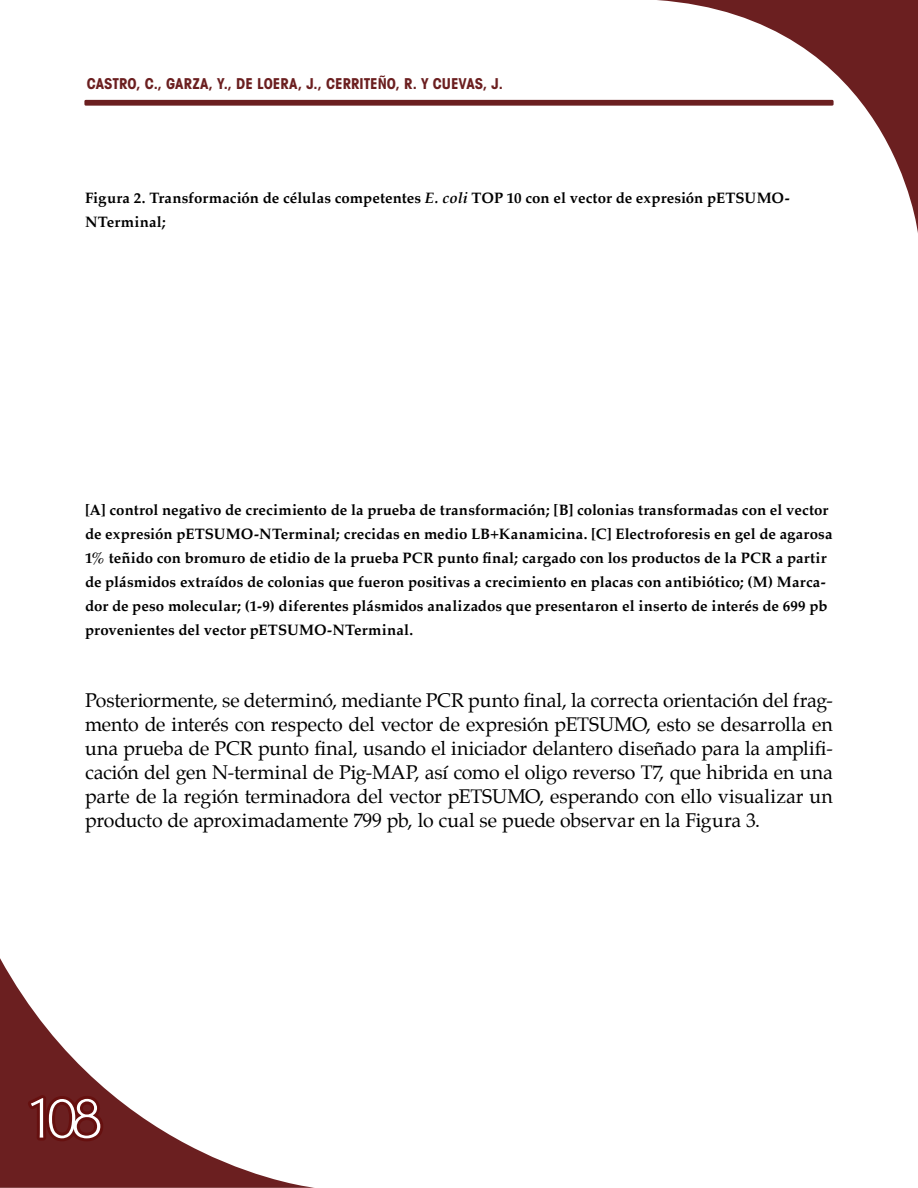
<style>
.page{position:relative;width:918px;height:1188px;background:#fff}
.page>*{position:absolute;margin:0;border:0;box-sizing:border-box;transform-origin:0 0}
.t1{font:60px "Martin Got URWT Ligh";color:#fff}
.t2{font:19.5px/24px "Palatino";letter-spacing:-.01em;color:#000;text-align:justify}
.t3{font:700 15px/24px "Palatino";letter-spacing:.01em;color:#000}
.t4{font:700 condensed 15px "Avant Garde";color:#6b1f20}
.s1{font-style:italic}
</style>
<div class="page">
<svg style="left:0;top:958px;width:315px;height:230px"></svg>
<div style="left:84px;top:100px;width:750px;height:6px;background:#6b1f20;border-radius:2px"></div>
<svg style="left:23px;top:1091px;width:85px;height:55px;background:#681718"></svg>
<svg style="left:656px;top:0;width:261px;height:227px"></svg>
<svg style="left:917px;top:0;width:1px;height:233px"></svg>
<p class="t4" style="left:87px;top:74px;width:179px">CASTRO, C., GARZA, Y., DE LOER</p>
<p class="t4" style="left:289px;top:74px;width:215px">A, J., CERRITEÑO, R. Y CUEVAS, J.</p>
<p class="t3" style="left:85px;top:185px;width:706px">Figura 2. Transformación de células competentes <span class="s1">E. coli</span> TOP 10 con el vector de expresión pETSUMO-<br>NTerminal;</p>
<p class="t3" style="left:85px;top:497px;width:749px">[A] control negativo de crecimiento de la prueba de transformación; [B] colonias transformadas con el vector de expresión pETSUMO-NTerminal; crecidas en medio LB+Kanamicina. [C] Electroforesis en gel de agarosa 1% teñido con bromuro de etidio de la prueba PCR punto final; cargado con los productos de la PCR a partir de plásmidos extraídos de colonias que fueron positivas a crecimiento en placas con antibiótico; (M) Marca&shy;dor de peso molecular; (1-9) diferentes plásmidos analizados que presentaron el inserto de interés de 699 pb provenientes del vector pETSUMO-NTerminal.</p>
<p class="t2" style="left:85px;top:688px;width:749px">Posteriormente, se determinó, mediante PCR punto final, la correcta orientación del frag&shy;mento de interés con respecto del vector de expresión pETSUMO, esto se desarrolla en una prueba de PCR punto final, usando el iniciador delantero diseñado para la amplifi&shy;cación del gen N-terminal de Pig-MAP, así como el oligo reverso T7, que hibrida en una parte de la región terminadora del vector pETSUMO, esperando con ello visualizar un producto de aproximadamente 799 pb, lo cual se puede observar en la Figura 3.</p>
<h1 class="t1" style="left:26px;top:1082px;width:78px">108</h1>
</div>
